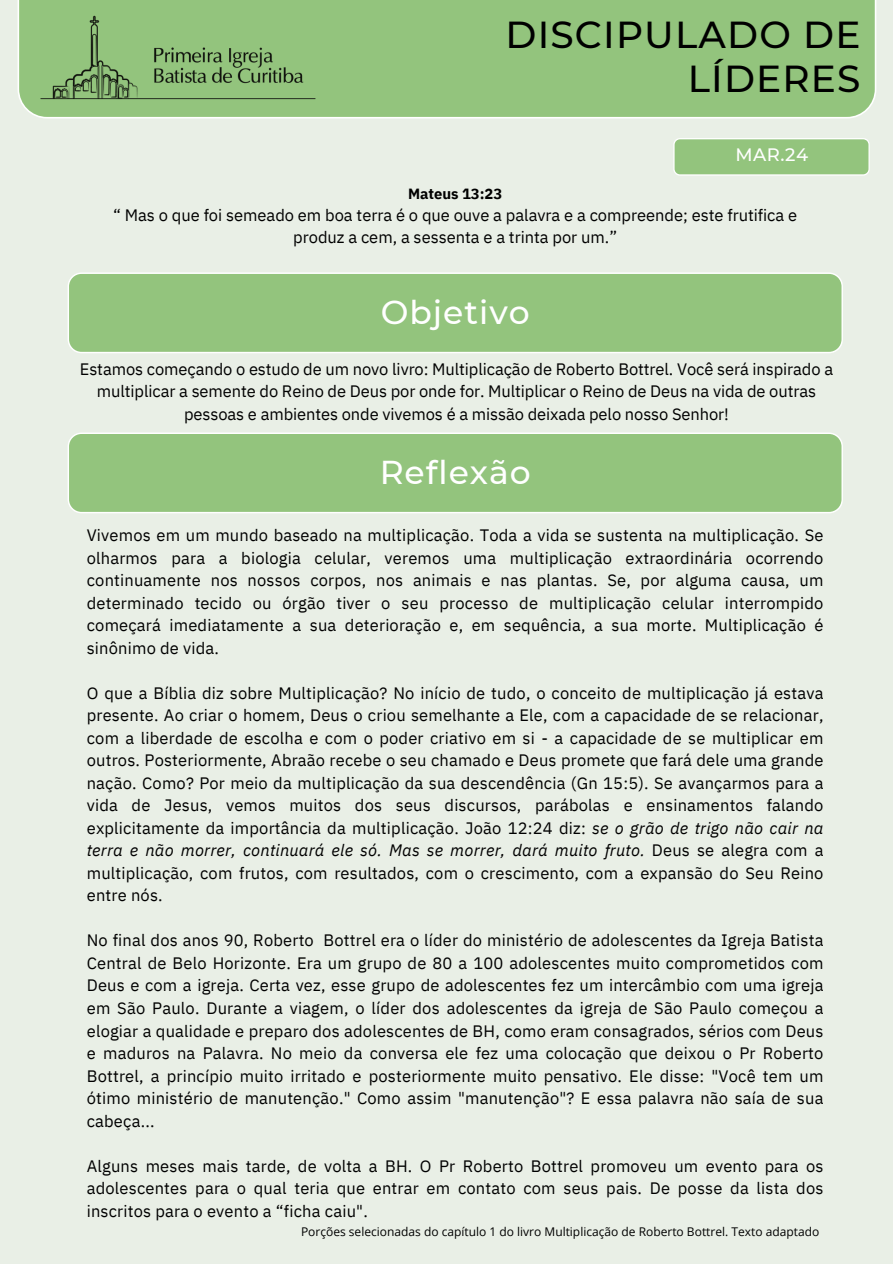
<style>
.page{position:relative;width:893px;height:1264px;background:#fff}
.page>*{position:absolute;margin:0;border:0;box-sizing:border-box;transform-origin:0 0}
.t1{font:500 37.5px/43.8px "Montserrat";letter-spacing:.03em;color:#000;text-align:right}
.t2{font:500 33px "Montserrat";letter-spacing:.03em;color:#fff}
.t3{font:500 18px "Montserrat";color:#fff}
.t4{font:16.5px/22.5px "IBM Plex Sans";color:#000;text-align:justify}
.t5{font:700 14.7px "IBM Plex Sans";color:#000}
.t6{font:12px "Open Sans";color:#000}
.s1{font-style:italic}
</style>
<div class="page">
<div style="left:0;top:0;width:892px;height:1263px;background:#e9efe6"></div>
<div style="left:68px;top:272px;width:775px;height:81px;background:#93c47d"></div>
<div style="left:17px;top:0;width:859px;height:119px;background:#93c47d"></div>
<svg style="left:673px;top:138px;width:197px;height:38px"></svg>
<div style="left:68px;top:432px;width:775px;height:81px;background:#93c47d"></div>
<img style="left:30px;top:0;width:295px;height:119px">
<h4 class="t1" style="left:505px;top:13px;width:356px">DISCIPULADO DE<br>LÍDERES</h4>
<p class="t3" style="left:735px;top:144px;width:74px">MAR.24</p>
<p class="t5" style="left:408px;top:184px;width:96px">Mateus 13:23</p>
<p class="t4" style="left:113px;top:203px;width:685px;text-align:center">“ Mas o que foi semeado em boa terra é o que ouve a palavra e a compreende; este frutifica e produz a cem, a sessenta e a trinta por um.”</p>
<h3 class="t2" style="left:380px;top:291px;width:150px">Objetivo</h3>
<h2 class="t4" style="left:80px;top:357px;width:754px;text-align:center">Estamos começando o estudo de um novo livro: Multiplicação de Roberto Bottrel. Você será inspirado a multiplicar a semente do Reino de Deus por onde for. Multiplicar o Reino de Deus na vida de outras pessoas e ambientes onde vivemos é a missão deixada pelo nosso Senhor!</h2>
<h4 class="t2" style="left:379px;top:451px;width:153px">Reflexão</h4>
<p class="t4" style="left:87px;top:524px;width:738px">Vivemos em um mundo baseado na multiplicação. Toda a vida se sustenta na multiplicação. Se olharmos para a biologia celular, veremos uma multiplicação extraordinária ocorrendo continuamente nos nossos corpos, nos animais e nas plantas. Se, por alguma causa, um determinado tecido ou órgão tiver o seu processo de multiplicação celular interrompido começará imediatamente a sua deterioração e, em sequência, a sua morte. Multiplicação é sinônimo de vida.</p>
<h1 class="t4" style="left:87px;top:681px;width:738px">O que a Bíblia diz sobre Multiplicação? No início de tudo, o conceito de multiplicação já estava presente. Ao criar o homem, Deus o criou semelhante a Ele, com a capacidade de se relacionar, com a liberdade de escolha e com o poder criativo em si - a capacidade de se multiplicar em outros. Posteriormente, Abraão recebe o seu chamado e Deus promete que fará dele uma grande nação. Como? Por meio da multiplicação da sua descendência (Gn 15:5). Se avançarmos para a vida de Jesus, vemos muitos dos seus discursos, parábolas e ensinamentos falando explicitamente da importância da multiplicação. João 12:24 diz: <span class="s1">se o grão de trigo não cair na terra e não morrer, continuará ele só. Mas se morrer, dará muito fruto.</span> Deus se alegra com a multiplicação, com frutos, com resultados, com o crescimento, com a expansão do Seu Reino entre nós.</h1>
<p class="t4" style="left:87px;top:929px;width:738px">No final dos anos 90, Roberto Bottrel era o líder do ministério de adolescentes da Igreja Batista Central de Belo Horizonte. Era um grupo de 80 a 100 adolescentes muito comprometidos com Deus e com a igreja. Certa vez, esse grupo de adolescentes fez um intercâmbio com uma igreja em São Paulo. Durante a viagem, o líder dos adolescentes da igreja de São Paulo começou a elogiar a qualidade e preparo dos adolescentes de BH, como eram consagrados, sérios com Deus e maduros na Palavra. No meio da conversa ele fez uma colocação que deixou o Pr Roberto Bottrel, a princípio muito irritado e posteriormente muito pensativo. Ele disse: "Você tem um ótimo ministério de manutenção." Como assim "manutenção"? E essa palavra não saía de sua cabeça...</p>
<p class="t4" style="left:87px;top:1154px;width:738px">Alguns meses mais tarde, de volta a BH. O Pr Roberto Bottrel promoveu um evento para os adolescentes para o qual teria que entrar em contato com seus pais. De posse da lista dos inscritos para o evento a “ficha caiu".</p>
<h4 class="t6" style="left:301px;top:1222px;width:519px">Porções selecionadas do capítulo 1 do livro Multiplicação de Roberto Bottrel. Texto adaptado</h4>
</div>
